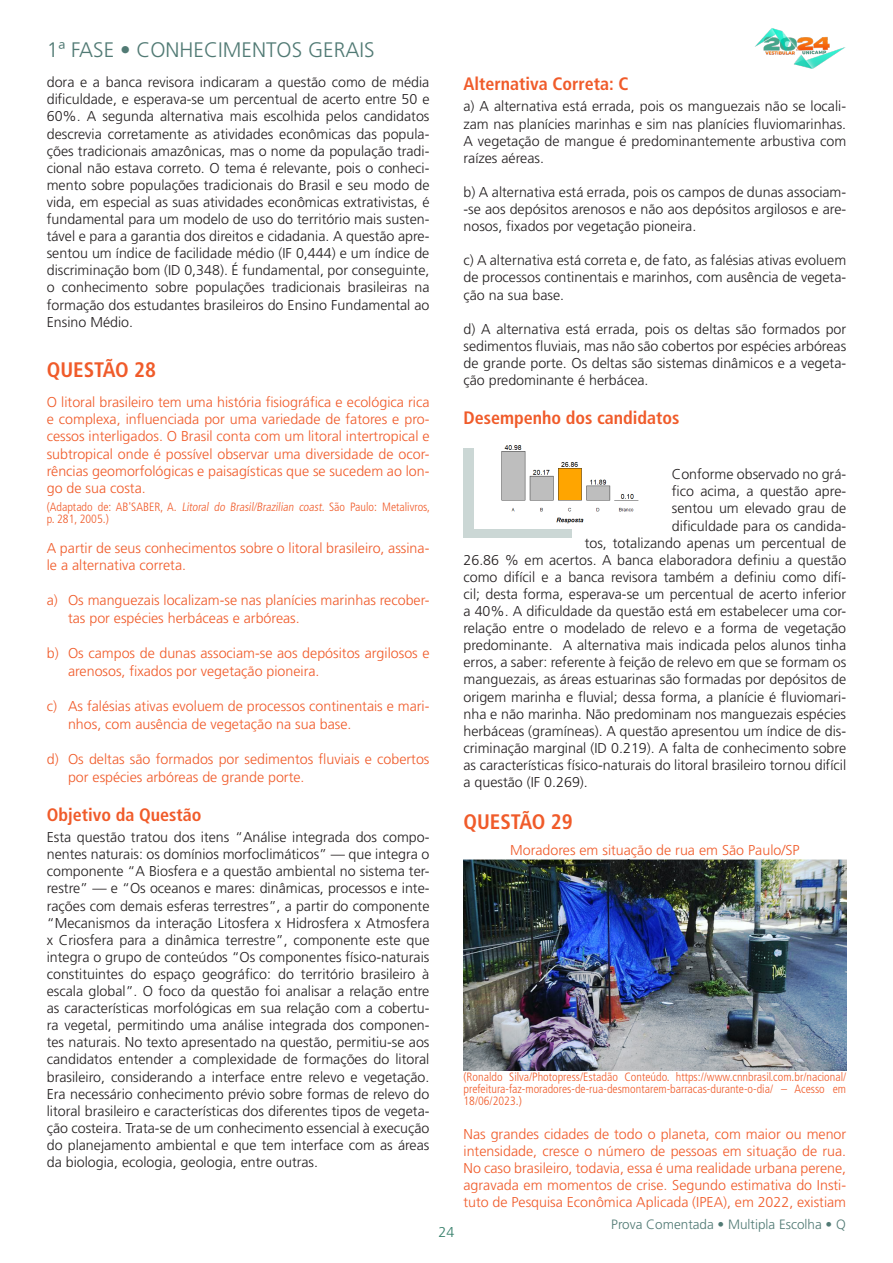
<style>
.page{position:relative;width:893px;height:1263px;background:#fff}
.page>*{position:absolute;margin:0;border:0;box-sizing:border-box;transform-origin:0 0}
.t1{font:300 21px "Frutiger LT Pro";color:#517a74}
.questão1{font:700 condensed 21px "Frutiger LT Pro";color:#f05b2a}
.Subtítulo{font:700 condensed 18px "Frutiger LT Pro";color:#f05b2a}
.corpo_coment{font:300 14.25px/17.1px "Frutiger LT Pro";color:#231f20;text-align:justify}
.corpo{font:300 14.25px/17.1px "Frutiger LT Pro";color:#f05b2a}
.t2{font:300 14.25px "Frutiger LT Pro";color:#37806b}
.t3{font:300 13.5px "Frutiger LT Pro";color:#517a74}
.referência{font:300 condensed 12px/12px "Frutiger LT Pro";color:#f05b2a}
</style>
<div class="page">
<img style="left:755px;top:28px;width:91px;height:41px">
<div style="left:463px;top:449px;width:109px;height:89px;background:#cbd7d5"></div>
<img style="left:475px;top:445px;width:164px;height:84px">
<img style="left:463px;top:859px;width:383px;height:211px">
<h1 class="t1" style="left:47px;top:37px;width:329px">1ª FASE • CONHECIMENTOS GERAIS</h1>
<p class="corpo_coment" style="left:47px;top:74px;width:384px">dora e a banca revisora indicaram a questão como de média dificuldade, e esperava-se um percentual de acerto entre 50 e 60%. A segunda alternativa mais escolhida pelos candidatos descrevia corretamente as atividades econômicas das popula&shy;ções tradicionais amazônicas, mas o nome da população tradi&shy;cional não estava correto. O tema é relevante, pois o conheci&shy;mento sobre populações tradicionais do Brasil e seu modo de vida, em especial as suas atividades econômicas extrativistas, é fundamental para um modelo de uso do território mais susten&shy;tável e para a garantia dos direitos e cidadania. A questão apre&shy;sentou um índice de facilidade médio (IF 0,444) e um índice de discriminação bom (ID 0,348). É fundamental, por conseguinte, o conhecimento sobre populações tradicionais brasileiras na formação dos estudantes brasileiros do Ensino Fundamental ao Ensino Médio.</p>
<p class="questão1" style="left:47px;top:358px;width:111px">QUESTÃO 28</p>
<p class="corpo" style="left:47px;top:394px;width:384px;text-align:justify">O litoral brasileiro tem uma história fisiográfica e ecológica rica e complexa, influenciada por uma variedade de fatores e pro&shy;cessos interligados. O Brasil conta com um litoral intertropical e subtropical onde é possível observar uma diversidade de ocor&shy;rências geomorfológicas e paisagísticas que se sucedem ao lon&shy;go de sua costa.</p>
<p class="referência" style="left:47px;top:501px;width:385px">(Adaptado de: AB'SABER, A. Litoral do Brasil/Brazilian coast. São Paulo: Metalivros, p. 281, 2005.)</p>
<p class="corpo" style="left:47px;top:540px;width:384px">A partir de seus conhecimentos sobre o litoral brasileiro, assina&shy;le a alternativa correta.</p>
<p class="corpo" style="left:68px;top:591px;width:363px;line-height:18px;text-indent:-21px">a) Os manguezais localizam-se nas planícies marinhas recober&shy;tas por espécies herbáceas e arbóreas.</p>
<p class="corpo" style="left:68px;top:644px;width:363px;line-height:18px;text-indent:-21px">b) Os campos de dunas associam-se aos depósitos argilosos e arenosos, fixados por vegetação pioneira.</p>
<p class="corpo" style="left:68px;top:697px;width:363px;line-height:18px;text-indent:-21px">c) As falésias ativas evoluem de processos continentais e mari&shy;nhos, com ausência de vegetação na sua base.</p>
<p class="corpo" style="left:68px;top:750px;width:363px;line-height:18px;text-indent:-21px">d) Os deltas são formados por sedimentos fluviais e cobertos por espécies arbóreas de grande porte.</p>
<p class="Subtítulo" style="left:47px;top:804px;width:156px">Objetivo da Questão</p>
<p class="corpo_coment" style="left:47px;top:829px;width:384px">Esta questão tratou dos itens “Análise integrada dos compo&shy;nentes naturais: os domínios morfoclimáticos” — que integra o componente “A Biosfera e a questão ambiental no sistema ter&shy;restre” — e “Os oceanos e mares: dinâmicas, processos e inte&shy;rações com demais esferas terrestres”, a partir do componente “Mecanismos da interação Litosfera x Hidrosfera x Atmosfera x Criosfera para a dinâmica terrestre”, componente este que integra o grupo de conteúdos “Os componentes físico-naturais constituintes do espaço geográfico: do território brasileiro à escala global”. O foco da questão foi analisar a relação entre as características morfológicas em sua relação com a cobertu&shy;ra vegetal, permitindo uma análise integrada dos componen&shy;tes naturais. No texto apresentado na questão, permitiu-se aos candidatos entender a complexidade de formações do litoral brasileiro, considerando a interface entre relevo e vegetação.<br>Era necessário conhecimento prévio sobre formas de relevo do litoral brasileiro e características dos diferentes tipos de vegeta&shy;ção costeira. Trata-se de um conhecimento essencial à execução do planejamento ambiental e que tem interface com as áreas da biologia, ecologia, geologia, entre outras.</p>
<p class="Subtítulo" style="left:463px;top:73px;width:166px">Alternativa Correta: C</p>
<p class="corpo_coment" style="left:463px;top:98px;width:384px">a) A alternativa está errada, pois os manguezais não se locali&shy;zam nas planícies marinhas e sim nas planícies fluviomarinhas.<br>A vegetação de mangue é predominantemente arbustiva com raízes aéreas.</p>
<p class="corpo_coment" style="left:463px;top:183px;width:384px">b) A alternativa está errada, pois os campos de dunas associam--se aos depósitos arenosos e não aos depósitos argilosos e are&shy;nosos, fixados por vegetação pioneira.</p>
<p class="corpo_coment" style="left:463px;top:252px;width:384px">c) A alternativa está correta e, de fato, as falésias ativas evoluem de processos continentais e marinhos, com ausência de vegeta&shy;ção na sua base.</p>
<p class="corpo_coment" style="left:463px;top:320px;width:384px">d) A alternativa está errada, pois os deltas são formados por sedimentos fluviais, mas não são cobertos por espécies arbóreas de grande porte. Os deltas são sistemas dinâmicos e a vegeta&shy;ção predominante é herbácea.</p>
<p class="Subtítulo" style="left:463px;top:407px;width:218px">Desempenho dos candidatos</p>
<p class="corpo_coment" style="left:672px;top:466px;width:176px">Conforme observado no grá-</p>
<p class="corpo_coment" style="left:672px;top:483px;width:176px">fico acima, a questão apre-</p>
<p class="corpo_coment" style="left:672px;top:500px;width:176px">sentou um elevado grau de</p>
<p class="corpo_coment" style="left:672px;top:517px;width:176px">dificuldade para os candida-</p>
<p class="corpo_coment" style="left:585px;top:534px;width:263px">tos, totalizando apenas um percentual de</p>
<p class="corpo_coment" style="left:463px;top:551px;width:384px">26.86 % em acertos. A banca elaboradora definiu a questão</p>
<p class="corpo_coment" style="left:463px;top:568px;width:384px">como difícil e a banca revisora também a definiu como difí-</p>
<p class="corpo_coment" style="left:463px;top:585px;width:384px">cil; desta forma, esperava-se um percentual de acerto inferior</p>
<p class="corpo_coment" style="left:463px;top:603px;width:384px">a 40%. A dificuldade da questão está em estabelecer uma cor-</p>
<p class="corpo_coment" style="left:463px;top:620px;width:384px">relação entre o modelado de relevo e a forma de vegetação</p>
<p class="corpo_coment" style="left:463px;top:637px;width:384px">predominante. A alternativa mais indicada pelos alunos tinha</p>
<p class="corpo_coment" style="left:463px;top:654px;width:384px">erros, a saber: referente à feição de relevo em que se formam os</p>
<p class="corpo_coment" style="left:463px;top:671px;width:384px">manguezais, as áreas estuarinas são formadas por depósitos de</p>
<p class="corpo_coment" style="left:463px;top:688px;width:384px">origem marinha e fluvial; dessa forma, a planície é fluviomari-</p>
<p class="corpo_coment" style="left:463px;top:705px;width:384px">nha e não marinha. Não predominam nos manguezais espécies</p>
<p class="corpo_coment" style="left:463px;top:722px;width:384px">herbáceas (gramíneas). A questão apresentou um índice de dis-</p>
<p class="corpo_coment" style="left:463px;top:739px;width:384px">criminação marginal (ID 0.219). A falta de conhecimento sobre</p>
<p class="corpo_coment" style="left:463px;top:756px;width:384px">as características físico-naturais do litoral brasileiro tornou difícil</p>
<p class="corpo_coment" style="left:463px;top:774px;width:126px">a questão (IF 0.269).</p>
<p class="questão1" style="left:463px;top:810px;width:111px">QUESTÃO 29</p>
<p class="corpo" style="left:510px;top:841px;width:291px">Moradores em situação de rua em São Paulo/SP</p>
<p class="t2" style="left:439px;top:1223px;width:17px">24</p>
<p class="referência" style="left:463px;top:1071px;width:384px;text-align:justify">(Ronaldo Silva/Photopress/Estadão Conteúdo. https://www.cnnbrasil.com.br/nacional/ prefeitura-faz-moradores-de-rua-desmontarem-barracas-durante-o-dia/ – Acesso em 18/06/2023.)</p>
<p class="corpo" style="left:463px;top:1125px;width:384px;text-align:justify">Nas grandes cidades de todo o planeta, com maior ou menor intensidade, cresce o número de pessoas em situação de rua.<br>No caso brasileiro, todavia, essa é uma realidade urbana perene, agravada em momentos de crise. Segundo estimativa do Insti&shy;tuto de Pesquisa Econômica Aplicada (IPEA), em 2022, existiam</p>
<p class="t3" style="left:611px;top:1216px;width:236px">Prova Comentada • Multipla Escolha • Q</p>
</div>
